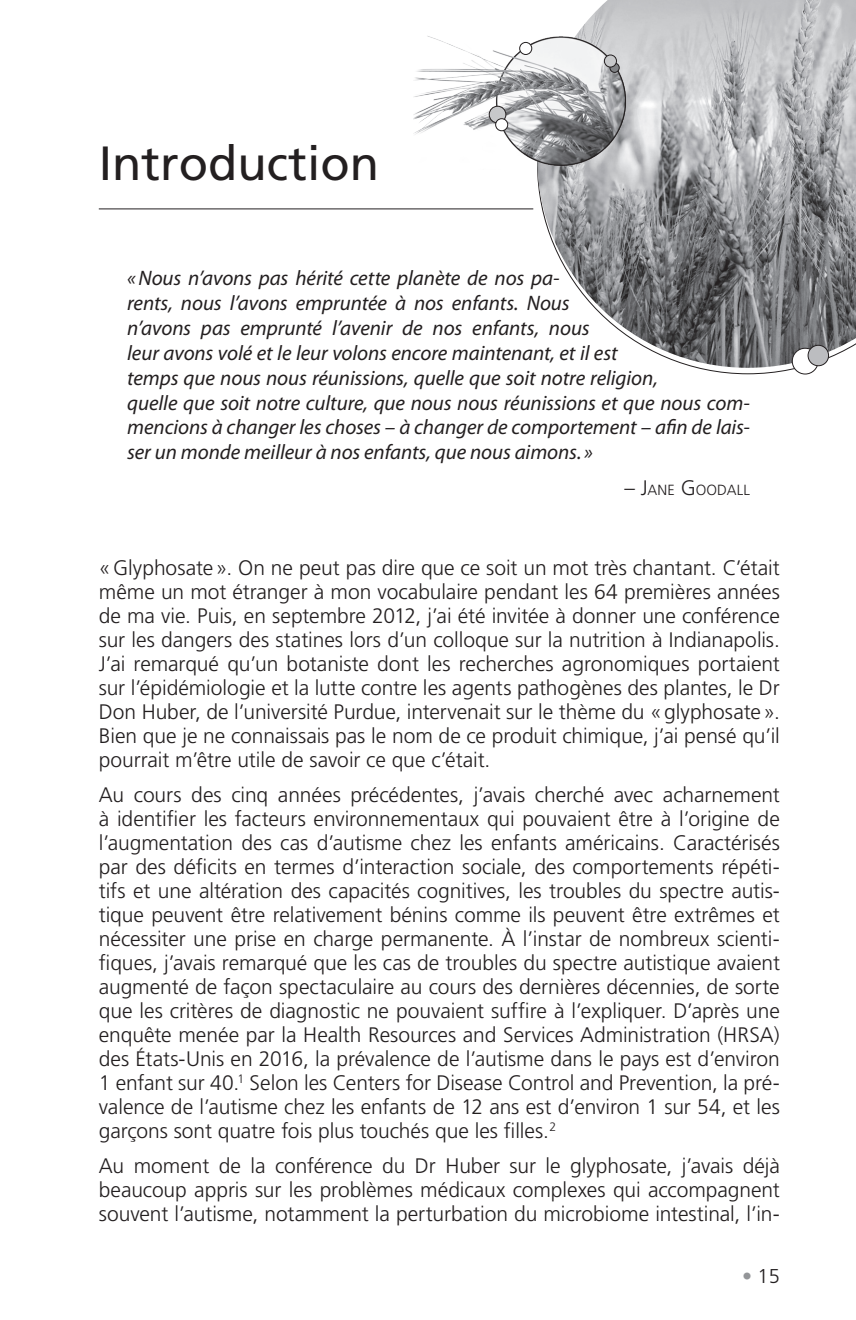
<style>
.page{position:relative;width:856px;height:1320px;background:#fff}
.page>*{position:absolute;margin:0;border:0;box-sizing:border-box;transform-origin:0 0}
.t1{font:48px "Frutiger LT Std";color:#231f20}
.t2{font:300 21px/24px "Frutiger LT Std";letter-spacing:-.005em;color:#231f20;text-align:justify}
.t3{font:italic 21px/25px "Myriad Pro";letter-spacing:-.005em;color:#231f20}
.t4{font:300 20px "Frutiger LT Std";color:#231f20}
.t5{font:300 14.6px "Frutiger LT Std";letter-spacing:.01em;color:#231f20}
.s1{font-size:21px}
.s2{color:#939598}
</style>
<div class="page">
<img style="left:537px;top:0;width:318px;height:368px">
<div style="left:791px;top:348px;width:26px;height:26px;background:#fff;border-radius:50%"></div>
<div style="left:791px;top:348px;width:26px;height:26px;border:1px solid #231f20;border-radius:50%"></div>
<div style="left:807px;top:345px;width:21px;height:21px;background:#bcbdc0;border-radius:50%"></div>
<div style="left:807px;top:345px;width:21px;height:21px;border:1px solid #231f20;border-radius:50%"></div>
<img style="left:413px;top:20px;width:224px;height:150px">
<div style="left:489px;top:106px;width:16px;height:17px;background:#c7c8ca;border-radius:50%"></div>
<div style="left:488px;top:106px;width:18px;height:17px;border:1px solid #231f20;border-radius:50%"></div>
<div style="left:519px;top:42px;width:12px;height:12px;background:#fff;border-radius:50%"></div>
<div style="left:519px;top:42px;width:12px;height:13px;border:1px solid #231f20;border-radius:50%"></div>
<div style="left:495px;top:119px;width:12px;height:12px;background:#fff;border-radius:50%"></div>
<div style="left:495px;top:118px;width:12px;height:13px;border:1px solid #231f20;border-radius:50%"></div>
<svg style="left:609px;top:63px;width:10px;height:9px"></svg>
<div style="left:609px;top:63px;width:10px;height:10px;border:1px solid #231f20;border-radius:50%"></div>
<div style="left:604px;top:55px;width:12px;height:12px;background:#c7c8ca;border-radius:50%"></div>
<div style="left:603px;top:55px;width:13px;height:12px;border:1px solid #231f20;border-radius:50%"></div>
<hr style="left:99px;top:208px;width:434px;height:1px;background:#231f20">
<h1 class="t1" style="left:99px;top:135px;width:281px">Introduction</h1>
<p class="t3" style="left:127px;top:265px;width:623px">«Nous n’avons pas hérité cette planète de nos pa-<br>rents, nous l’avons empruntée à nos enfants. Nous<br>n’avons pas emprunté l’avenir de nos enfants, nous<br>leur avons volé et le leur volons encore maintenant, et il est<br>temps que nous nous réunissions, quelle que soit notre religion,<br>quelle que soit notre culture, que nous nous réunissions et que nous com&shy;mencions à changer les choses – à changer de comportement – afin de lais&shy;ser un monde meilleur à nos enfants, que nous aimons. »</p>
<p class="t5" style="left:624px;top:482px;width:127px"><span class="s1">– J</span>ANE <span class="s1">G</span>OODALL</p>
<p class="t2" style="left:99px;top:556px;width:682px">«Glyphosate». On ne peut pas dire que ce soit un mot très chantant. C’était même un mot étranger à mon vocabulaire pendant les 64 premières années de ma vie. Puis, en septembre 2012, j’ai été invitée à donner une conférence sur les dangers des statines lors d’un colloque sur la nutrition à Indianapolis.<br>J’ai remarqué qu’un botaniste dont les recherches agronomiques portaient sur l’épidémiologie et la lutte contre les agents pathogènes des plantes, le Dr Don Huber, de l’université Purdue, intervenait sur le thème du «glyphosate».<br>Bien que je ne connaissais pas le nom de ce produit chimique, j’ai pensé qu’il pourrait m’être utile de savoir ce que c’était.</p>
<p class="t2" style="left:99px;top:783px;width:682px">Au cours des cinq années précédentes, j’avais cherché avec acharnement à identifier les facteurs environnementaux qui pouvaient être à l’origine de l’augmentation des cas d’autisme chez les enfants américains. Caractérisés par des déficits en termes d’interaction sociale, des comportements répéti&shy;tifs et une altération des capacités cognitives, les troubles du spectre autis&shy;tique peuvent être relativement bénins comme ils peuvent être extrêmes et nécessiter une prise en charge permanente. À l’instar de nombreux scienti&shy;fiques, j’avais remarqué que les cas de troubles du spectre autistique avaient augmenté de façon spectaculaire au cours des dernières décennies, de sorte que les critères de diagnostic ne pouvaient suffire à l’expliquer. D’après une enquête menée par la Health Resources and Services Administration (HRSA) des États-Unis en 2016, la prévalence de l’autisme dans le pays est d’environ 1 enfant sur 40.<sup>1</sup> Selon les Centers for Disease Control and Prevention, la pré&shy;valence de l’autisme chez les enfants de 12 ans est d’environ 1 sur 54, et les garçons sont quatre fois plus touchés que les filles.<sup>2</sup></p>
<p class="t2" style="left:99px;top:1154px;width:682px">Au moment de la conférence du Dr Huber sur le glyphosate, j’avais déjà beaucoup appris sur les problèmes médicaux complexes qui accompagnent souvent l’autisme, notamment la perturbation du microbiome intestinal, l’in-</p>
<p class="t4" style="left:741px;top:1264px;width:39px"><span class="s2">•</span> 15</p>
</div>
